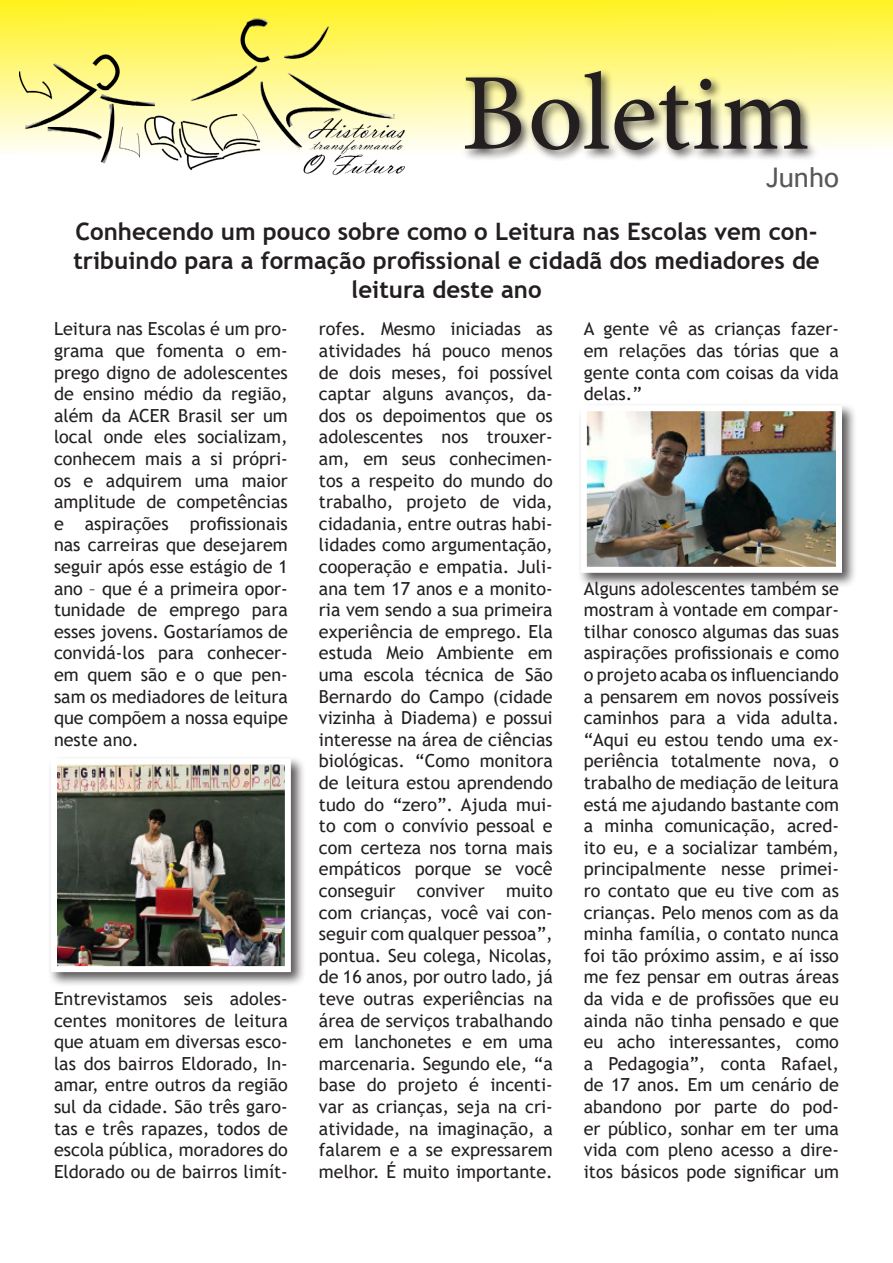
<style>
.page{position:relative;width:893px;height:1263px;background:#fff}
.page>*{position:absolute;margin:0;border:0;box-sizing:border-box;transform-origin:0 0}
.t1{font:109.5px "Minion Pro";color:#231f20}
.t2{font:27px "Trebuchet MS";color:#57585a}
.t3{font:700 24px/28.8px "Trebuchet MS";color:#231f20;text-align:center}
.t4{font:18px/21.6px "Trebuchet MS";color:#231f20;text-align:justify}
</style>
<div class="page">
<div style="left:0;top:0;width:893px;height:154px;background:linear-gradient(to bottom,#fff221,#fffefb)"></div>
<div style="left:461px;top:68px;width:358px;height:94px;background:#231f20;opacity:.75"></div>
<img style="left:19px;top:0;width:402px;height:175px">
<div style="left:48px;top:755px;width:258px;height:232px;background:#231f20;opacity:.75"></div>
<img style="left:58px;top:765px;width:226px;height:200px">
<div style="left:51px;top:758px;width:240px;height:214px;border:6px solid #fff"></div>
<div style="left:578px;top:402px;width:279px;height:186px;background:#231f20;opacity:.75"></div>
<img style="left:588px;top:412px;width:247px;height:154px">
<div style="left:581px;top:405px;width:261px;height:168px;border:6px solid #fff"></div>
<p class="t1" style="left:461px;top:40px;width:350px">Boletim</p>
<p class="t2" style="left:766px;top:160px;width:75px">Junho</p>
<p class="t3" style="left:73px;top:217px;width:748px">Conhecendo um pouco sobre como o Leitura nas Escolas vem con&shy;tribuindo para a formação profissional e cidadã dos mediadores de leitura deste ano</p>
<p class="t4" style="left:54px;top:318px;width:235px">Leitura nas Escolas é um pro&shy;grama que fomenta o em&shy;prego digno de adolescentes de ensino médio da região, além da ACER Brasil ser um local onde eles socializam, conhecem mais a si própri&shy;os e adquirem uma maior amplitude de competências e aspirações profissionais nas carreiras que desejarem seguir após esse estágio de 1 ano – que é a primeira opor&shy;tunidade de emprego para esses jovens. Gostaríamos de convidá-los para conhecer&shy;em quem são e o que pen&shy;sam os mediadores de leitura que compõem a nossa equipe neste ano.</p>
<p class="t4" style="left:319px;top:318px;width:235px">rofes. Mesmo iniciadas as atividades há pouco menos de dois meses, foi possível captar alguns avanços, da&shy;dos os depoimentos que os adolescentes nos trouxer&shy;am, em seus conhecimen&shy;tos a respeito do mundo do trabalho, projeto de vida, cidadania, entre outras habi&shy;lidades como argumentação, cooperação e empatia. Juli&shy;ana tem 17 anos e a monito&shy;ria vem sendo a sua primeira experiência de emprego. Ela estuda Meio Ambiente em uma escola técnica de São Bernardo do Campo (cidade vizinha à Diadema) e possui interesse na área de ciências biológicas. “Como monitora de leitura estou aprendendo tudo do “zero”. Ajuda mui&shy;to com o convívio pessoal e com certeza nos torna mais empáticos porque se você conseguir conviver muito com crianças, você vai con&shy;seguir com qualquer pessoa”, pontua. Seu colega, Nicolas, de 16 anos, por outro lado, já teve outras experiências na área de serviços trabalhando em lanchonetes e em uma marcenaria. Segundo ele, “a base do projeto é incenti&shy;var as crianças, seja na cri&shy;atividade, na imaginação, a falarem e a se expressarem melhor. É muito importante.</p>
<p class="t4" style="left:584px;top:318px;width:257px">A gente vê as crianças fazer&shy;em relações das tórias que a gente conta com coisas da vida delas.”</p>
<p class="t4" style="left:584px;top:577px;width:257px">Alguns adolescentes também se mostram à vontade em compar&shy;tilhar conosco algumas das suas aspirações profissionais e como o projeto acaba os influenciando a pensarem em novos possíveis caminhos para a vida adulta. “Aqui eu estou tendo uma ex&shy;periência totalmente nova, o trabalho de mediação de leitura está me ajudando bastante com a minha comunicação, acred&shy;ito eu, e a socializar também, principalmente nesse primei&shy;ro contato que eu tive com as crianças. Pelo menos com as da minha família, o contato nunca foi tão próximo assim, e aí isso me fez pensar em outras áreas da vida e de profissões que eu ainda não tinha pensado e que eu acho interessantes, como a Pedagogia”, conta Rafael, de 17 anos. Em um cenário de abandono por parte do pod&shy;er público, sonhar em ter uma vida com pleno acesso a dire&shy;itos básicos pode significar um</p>
<p class="t4" style="left:54px;top:988px;width:235px">Entrevistamos seis adoles&shy;centes monitores de leitura que atuam em diversas esco&shy;las dos bairros Eldorado, In&shy;amar, entre outros da região sul da cidade. São três garo&shy;tas e três rapazes, todos de escola pública, moradores do Eldorado ou de bairros limít-</p>
</div>
